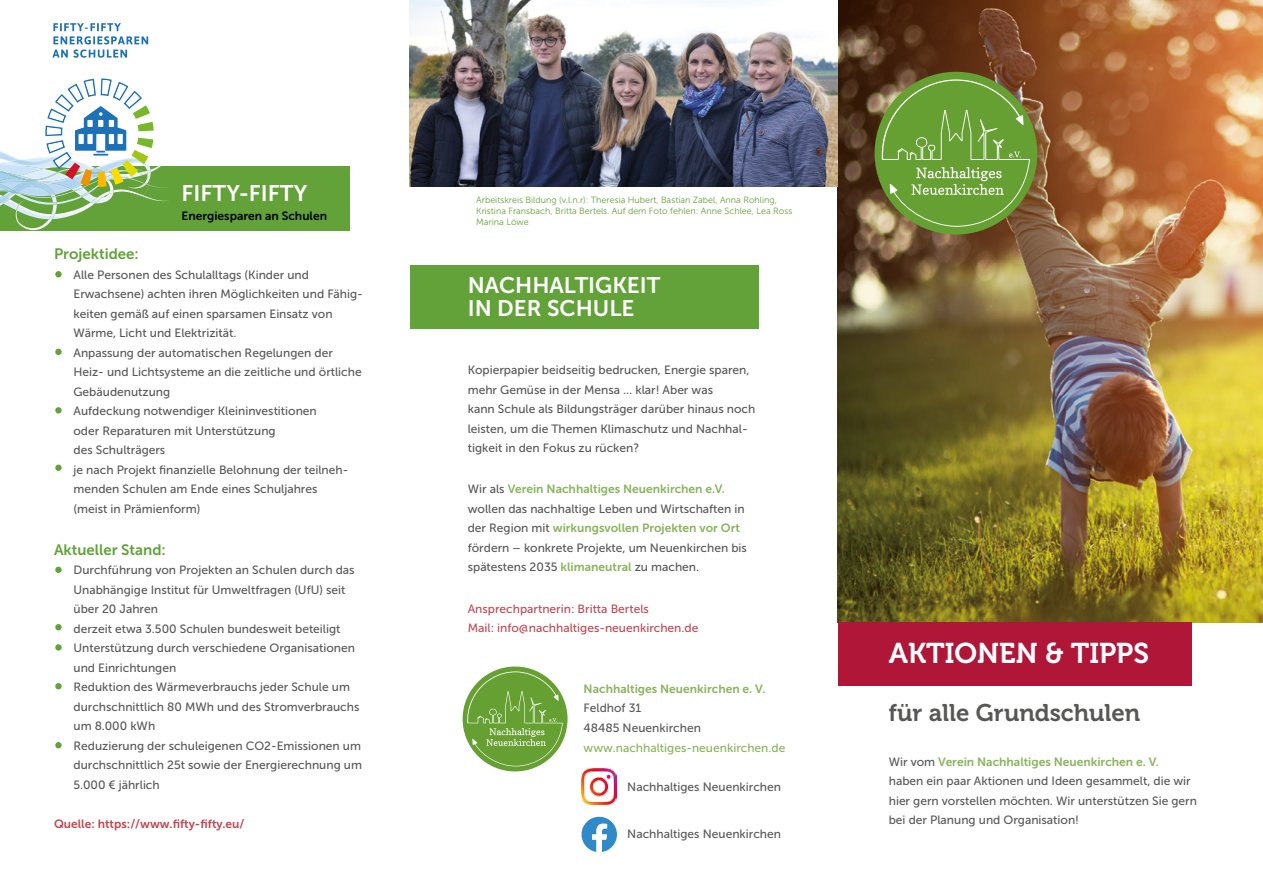
<style>
.page{position:relative;width:1263px;height:893px;background:#fff}
.page>*{position:absolute;margin:0;border:0;box-sizing:border-box;transform-origin:0 0}
.t1{font:28.5px "Museo 700";color:#fff}
.t2{font:24px "Museo 700";color:#575756}
.t3{font:22.5px/22.5px "Museo Sans 700";color:#fff}
.t4{font:15px "Museo Sans 700";color:#63a239}
.t5{font:12px/19.5px "Museo Sans 500";color:#575756}
.t6{font:12px "Museo Sans 700";color:#89b35c}
.t7{font:12px/19.5px "Museo Sans 500";color:#bd4954}
.t8{font:12px "Museo Sans 700";color:#bd4954}
.t9{font:12px "Museo Sans 500";color:#89b35c}
.t10{font:12px "Museo Sans 700";color:#000}
.t11{font:9px/10.8px "Museo Sans 300";color:#63a239}
.s1{font-family:"Museo Sans 500";color:#575756}
.s2{font-family:"Museo Sans 700";color:#89b35c}
</style>
<div class="page">
<img style="left:838px;top:0;width:425px;height:622px">
<img style="left:409px;top:0;width:429px;height:186px">
<svg style="left:463px;top:666px;width:104px;height:105px"></svg>
<div style="left:410px;top:265px;width:349px;height:63px;background:#63a239"></div>
<img style="left:581px;top:769px;width:36px;height:35px">
<svg style="left:581px;top:817px;width:36px;height:35px"></svg>
<div style="left:838px;top:622px;width:353px;height:64px;background:#af1638"></div>
<svg style="left:874px;top:72px;width:163px;height:163px;background:#749640"></svg>
<div style="left:0;top:166px;width:350px;height:64px;background:#63a239"></div>
<img style="left:57px;top:205px;width:36px;height:14px">
<img style="left:16px;top:205px;width:41px;height:25px">
<img style="left:0;top:205px;width:55px;height:14px">
<svg style="left:0;top:78px;width:169px;height:127px"></svg>
<svg style="left:52px;top:23px;width:96px;height:35px"></svg>
<div style="left:55px;top:271px;width:7px;height:6px;background:#63a239;border-radius:50%"></div>
<div style="left:55px;top:567px;width:7px;height:6px;background:#63a239;border-radius:50%"></div>
<svg style="left:55px;top:407px;width:7px;height:7px"></svg>
<svg style="left:55px;top:644px;width:7px;height:7px"></svg>
<div style="left:55px;top:683px;width:7px;height:6px;background:#63a239;border-radius:50%"></div>
<div style="left:55px;top:465px;width:7px;height:6px;background:#63a239;border-radius:50%"></div>
<div style="left:55px;top:742px;width:7px;height:6px;background:#63a239;border-radius:50%"></div>
<div style="left:55px;top:349px;width:7px;height:6px;background:#63a239;border-radius:50%"></div>
<div style="left:55px;top:624px;width:7px;height:6px;background:#63a239;border-radius:50%"></div>
<h3 class="t3" style="left:182px;top:182px;width:127px">FIFTY-FIFTY</h3>
<p class="t10" style="left:182px;top:210px;width:147px">Energiesparen an Schulen</p>
<p class="t4" style="left:54px;top:246px;width:86px">Projektidee:</p>
<p class="t5" style="left:74px;top:265px;width:291px">Alle Personen des Schulalltags (Kinder und Erwachsene) achten ihren Möglichkeiten und Fähig&shy;keiten gemäß auf einen sparsamen Einsatz von Wärme, Licht und Elektrizität.<br>Anpassung der automatischen Regelungen der Heiz- und Lichtsysteme an die zeitliche und örtliche Gebäudenutzung<br>Aufdeckung notwendiger Kleininvestitionen<br>oder Reparaturen mit Unterstützung<br>des Schulträgers<br>je nach Projekt finanzielle Belohnung der teilneh&shy;menden Schulen am Ende eines Schuljahres<br>(meist in Prämienform)</p>
<p class="t4" style="left:54px;top:541px;width:113px">Aktueller Stand:</p>
<p class="t5" style="left:74px;top:561px;width:290px">Durchführung von Projekten an Schulen durch das Unabhängige Institut für Umweltfragen (UfU) seit über 20 Jahren<br>derzeit etwa 3.500 Schulen bundesweit beteiligt Unterstützung durch verschiedene Organisationen und Einrichtungen<br>Reduktion des Wärmeverbrauchs jeder Schule um durchschnittlich 80 MWh und des Stromverbrauchs um 8.000 kWh<br>Reduzierung der schuleigenen CO2-Emissionen um durchschnittlich 25t sowie der Energierechnung um 5.000 € jährlich</p>
<p class="t8" style="left:54px;top:817px;width:192px">Quelle: https://www.fifty-fifty.eu/</p>
<p class="t11" style="left:476px;top:195px;width:318px">Arbeitskreis Bildung (v.l.n.r): Theresia Hubert, Bastian Zabel, Anna Rohling,<br>Kristina Fransbach, Britta Bertels. Auf dem Foto fehlen: Anne Schlee, Lea Ross<br>Marina Löwe</p>
<h3 class="t3" style="left:468px;top:274px;width:194px">NACHHALTIGKEIT<br>IN DER SCHULE</h3>
<p class="t5" style="left:468px;top:360px;width:289px">Kopierpapier beidseitig bedrucken, Energie sparen, mehr Gemüse in der Mensa ... klar! Aber was<br>kann Schule als Bildungsträger darüber hinaus noch leisten, um die Themen Klimaschutz und Nachhal&shy;tigkeit in den Fokus zu rücken?</p>
<p class="t6" style="left:468px;top:483px;width:259px"><span class="s1">Wir als</span> Verein Nachhaltiges Neuenkirchen e.V.</p>
<p class="t5" style="left:468px;top:499px;width:278px">wollen das nachhaltige Leben und Wirtschaften in</p>
<p class="t6" style="left:468px;top:522px;width:274px"><span class="s1">der Region mit</span> wirkungsvollen Projekten vor Ort</p>
<p class="t5" style="left:468px;top:538px;width:281px">fördern – konkrete Projekte, um Neuenkirchen bis spätestens 2035 <span class="s2">klimaneutral</span> zu machen.</p>
<p class="t7" style="left:468px;top:599px;width:232px">Ansprechpartnerin: Britta Bertels<br>Mail: info@nachhaltiges-neuenkirchen.de</p>
<p class="t6" style="left:584px;top:682px;width:183px">Nachhaltiges Neuenkirchen e. V.</p>
<p class="t5" style="left:584px;top:698px;width:119px">Feldhof 31<br>48485 Neuenkirchen</p>
<p class="t9" style="left:584px;top:742px;width:203px">www.nachhaltiges-neuenkirchen.de</p>
<p class="t5" style="left:627px;top:777px;width:155px">Nachhaltiges Neuenkirchen</p>
<p class="t5" style="left:627px;top:824px;width:155px">Nachhaltiges Neuenkirchen</p>
<h1 class="t1" style="left:889px;top:638px;width:262px">AKTIONEN &amp; TIPPS</h1>
<h2 class="t2" style="left:889px;top:699px;width:253px">für alle Grundschulen</h2>
<p class="t6" style="left:889px;top:755px;width:272px"><span class="s1">Wir vom</span> Verein Nachhaltiges Neuenkirchen e. V.</p>
<p class="t5" style="left:889px;top:772px;width:310px">haben ein paar Aktionen und Ideen gesammelt, die wir hier gern vorstellen möchten. Wir unterstützen Sie gern bei der Planung und Organisation!</p>
</div>
